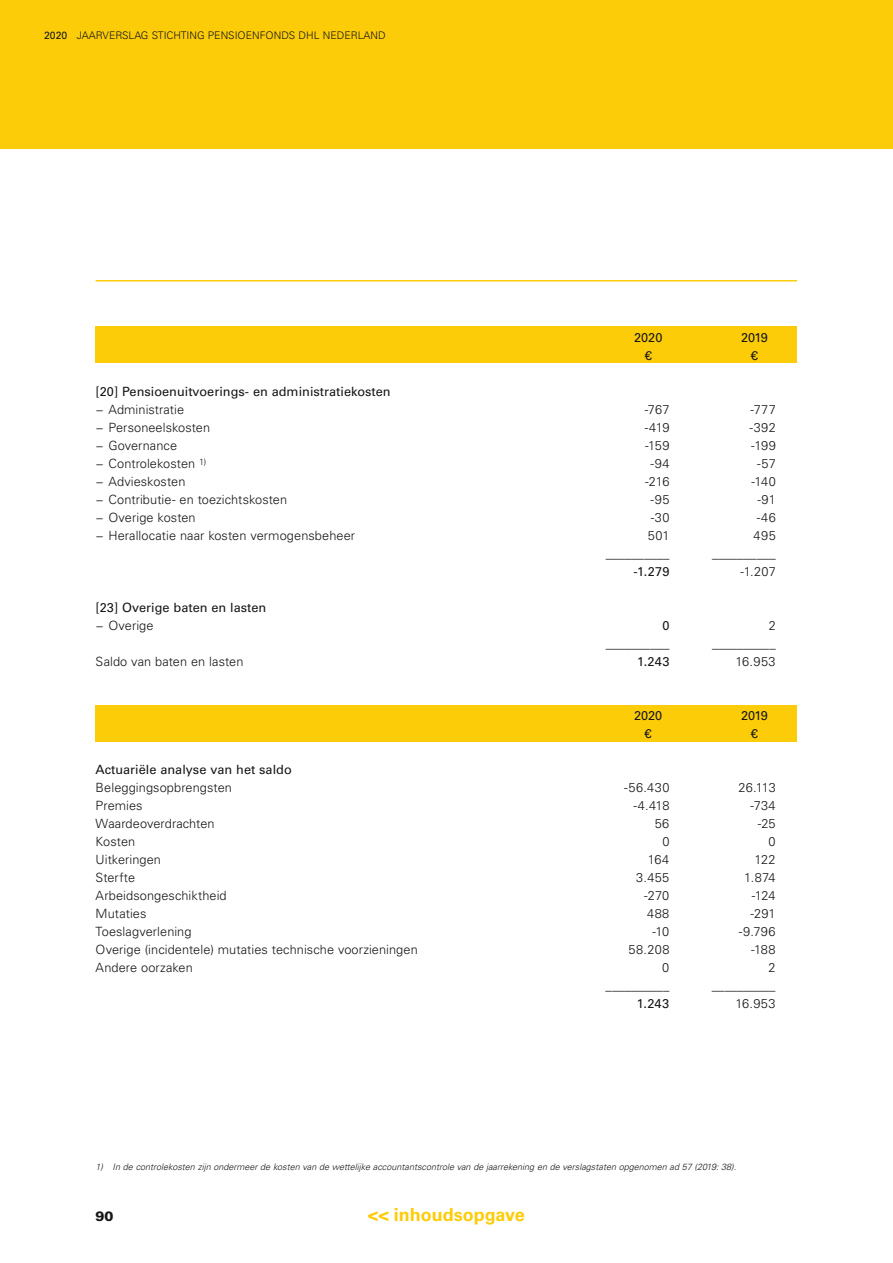
<style>
.page{position:relative;width:893px;height:1263px;background:#fff}
.page>*{position:absolute;margin:0;border:0;box-sizing:border-box;transform-origin:0 0}
.t1{font:700 18px "Univers LT Std";color:#fdcc09}
.t2{font:900 13.5px "Univers LT Std";color:#151716}
.t3{font:300 12.75px "Univers LT Std";letter-spacing:.005em;color:#151716}
.t4{font:12.75px "Univers LT Std";color:#151716}
.t5{font:300 10.5px "Univers LT Std";color:#151716}
.t6{font:italic 300 9px "Univers LT Std";color:#151716}
.s1{font-weight:400}
</style>
<div class="page">
<div style="left:0;top:0;width:893px;height:149px;background:#fdcc09"></div>
<hr style="left:96px;top:280px;width:701px;height:2px;background:#fdcc09">
<div style="left:96px;top:705px;width:701px;height:37px;background:#fdcc09"></div>
<div style="left:96px;top:326px;width:701px;height:37px;background:#fdcc09"></div>
<p class="t5" style="left:44px;top:31px;width:343px"><span class="s1">2020</span> JAARVERSLAG STICHTING PENSIOENFONDS DHL NEDERLAND</p>
<p class="t4" style="left:634px;top:332px;width:30px">2020</p>
<p class="t4" style="left:741px;top:332px;width:28px">2019</p>
<p class="t4" style="left:645px;top:350px;width:9px">€</p>
<p class="t4" style="left:751px;top:350px;width:9px">€</p>
<p class="t4" style="left:96px;top:386px;width:297px">[20] Pensioenuitvoerings- en administratiekosten</p>
<p class="t3" style="left:96px;top:404px;width:90px">− Administratie</p>
<p class="t3" style="left:645px;top:404px;width:26px">-767</p>
<p class="t3" style="left:750px;top:404px;width:27px">-777</p>
<p class="t3" style="left:96px;top:422px;width:116px">− Personeelskosten</p>
<p class="t3" style="left:645px;top:422px;width:26px">-419</p>
<p class="t3" style="left:749px;top:422px;width:28px">-392</p>
<p class="t3" style="left:96px;top:440px;width:83px">− Governance</p>
<p class="t3" style="left:645px;top:440px;width:26px">-159</p>
<p class="t3" style="left:751px;top:440px;width:26px">-199</p>
<p class="t3" style="left:96px;top:458px;width:112px">− Controlekosten <sup>1)</sup></p>
<p class="t3" style="left:650px;top:458px;width:21px">-94</p>
<p class="t3" style="left:757px;top:458px;width:20px">-57</p>
<p class="t3" style="left:96px;top:476px;width:91px">− Advieskosten</p>
<p class="t3" style="left:645px;top:476px;width:26px">-216</p>
<p class="t3" style="left:751px;top:476px;width:26px">-140</p>
<p class="t3" style="left:96px;top:494px;width:193px">− Contributie- en toezichtskosten</p>
<p class="t3" style="left:651px;top:494px;width:20px">-95</p>
<p class="t3" style="left:757px;top:494px;width:20px">-91</p>
<p class="t3" style="left:96px;top:512px;width:102px">− Overige kosten</p>
<p class="t3" style="left:651px;top:512px;width:20px">-30</p>
<p class="t3" style="left:757px;top:512px;width:21px">-46</p>
<p class="t3" style="left:96px;top:530px;width:261px">− Herallocatie naar kosten vermogensbeheer</p>
<p class="t3" style="left:648px;top:530px;width:23px">501</p>
<p class="t3" style="left:753px;top:530px;width:24px">495</p>
<p class="t3" style="left:606px;top:548px;width:65px">__________</p>
<p class="t3" style="left:712px;top:548px;width:65px">__________</p>
<p class="t4" style="left:633px;top:566px;width:37px">-1.279</p>
<p class="t3" style="left:740px;top:566px;width:37px">-1.207</p>
<p class="t4" style="left:96px;top:602px;width:172px">[23] Overige baten en lasten</p>
<p class="t3" style="left:96px;top:620px;width:60px">− Overige</p>
<p class="t4" style="left:662px;top:620px;width:9px">0</p>
<p class="t3" style="left:769px;top:620px;width:9px">2</p>
<p class="t3" style="left:606px;top:638px;width:65px">__________</p>
<p class="t3" style="left:712px;top:638px;width:65px">__________</p>
<p class="t3" style="left:96px;top:656px;width:149px">Saldo van baten en lasten</p>
<p class="t4" style="left:637px;top:656px;width:34px">1.243</p>
<p class="t3" style="left:735px;top:656px;width:42px">16.953</p>
<p class="t4" style="left:634px;top:710px;width:30px">2020</p>
<p class="t4" style="left:741px;top:710px;width:28px">2019</p>
<p class="t4" style="left:645px;top:728px;width:9px">€</p>
<p class="t4" style="left:751px;top:728px;width:9px">€</p>
<p class="t4" style="left:96px;top:764px;width:198px">Actuariële analyse van het saldo</p>
<p class="t3" style="left:96px;top:782px;width:138px">Beleggingsopbrengsten</p>
<p class="t3" style="left:624px;top:782px;width:47px">-56.430</p>
<p class="t3" style="left:738px;top:782px;width:39px">26.113</p>
<p class="t3" style="left:96px;top:800px;width:49px">Premies</p>
<p class="t3" style="left:633px;top:800px;width:37px">-4.418</p>
<p class="t3" style="left:750px;top:800px;width:27px">-734</p>
<p class="t3" style="left:96px;top:818px;width:121px">Waardeoverdrachten</p>
<p class="t3" style="left:655px;top:818px;width:16px">56</p>
<p class="t3" style="left:758px;top:818px;width:19px">-25</p>
<p class="t3" style="left:96px;top:836px;width:41px">Kosten</p>
<p class="t3" style="left:662px;top:836px;width:9px">0</p>
<p class="t3" style="left:768px;top:836px;width:9px">0</p>
<p class="t3" style="left:96px;top:854px;width:67px">Uitkeringen</p>
<p class="t3" style="left:648px;top:854px;width:23px">164</p>
<p class="t3" style="left:755px;top:854px;width:22px">122</p>
<p class="t3" style="left:96px;top:872px;width:41px">Sterfte</p>
<p class="t3" style="left:636px;top:872px;width:35px">3.455</p>
<p class="t3" style="left:744px;top:872px;width:33px">1.874</p>
<p class="t3" style="left:96px;top:890px;width:133px">Arbeidsongeschiktheid</p>
<p class="t3" style="left:644px;top:890px;width:27px">-270</p>
<p class="t3" style="left:752px;top:890px;width:25px">-124</p>
<p class="t3" style="left:96px;top:908px;width:52px">Mutaties</p>
<p class="t3" style="left:647px;top:908px;width:24px">488</p>
<p class="t3" style="left:750px;top:908px;width:27px">-291</p>
<p class="t3" style="left:96px;top:926px;width:98px">Toeslagverlening</p>
<p class="t3" style="left:652px;top:926px;width:18px">-10</p>
<p class="t3" style="left:739px;top:926px;width:38px">-9.796</p>
<p class="t3" style="left:96px;top:944px;width:324px">Overige (incidentele) mutaties technische voorzieningen</p>
<p class="t3" style="left:628px;top:944px;width:42px">58.208</p>
<p class="t3" style="left:751px;top:944px;width:26px">-188</p>
<p class="t3" style="left:96px;top:962px;width:99px">Andere oorzaken</p>
<p class="t3" style="left:662px;top:962px;width:9px">0</p>
<p class="t3" style="left:768px;top:962px;width:9px">2</p>
<p class="t3" style="left:606px;top:980px;width:65px">__________</p>
<p class="t3" style="left:712px;top:980px;width:65px">__________</p>
<p class="t4" style="left:637px;top:998px;width:34px">1.243</p>
<p class="t3" style="left:735px;top:998px;width:42px">16.953</p>
<p class="t6" style="left:96px;top:1163px;width:642px">1) In de controlekosten zijn ondermeer de kosten van de wettelijke accountantscontrole van de jaarrekening en de verslagstaten opgenomen ad 57 (2019: 38).</p>
<p class="t2" style="left:96px;top:1209px;width:20px">90</p>
<h1 class="t1" style="left:368px;top:1207px;width:158px">&lt;&lt; inhoudsopgave</h1>
</div>
